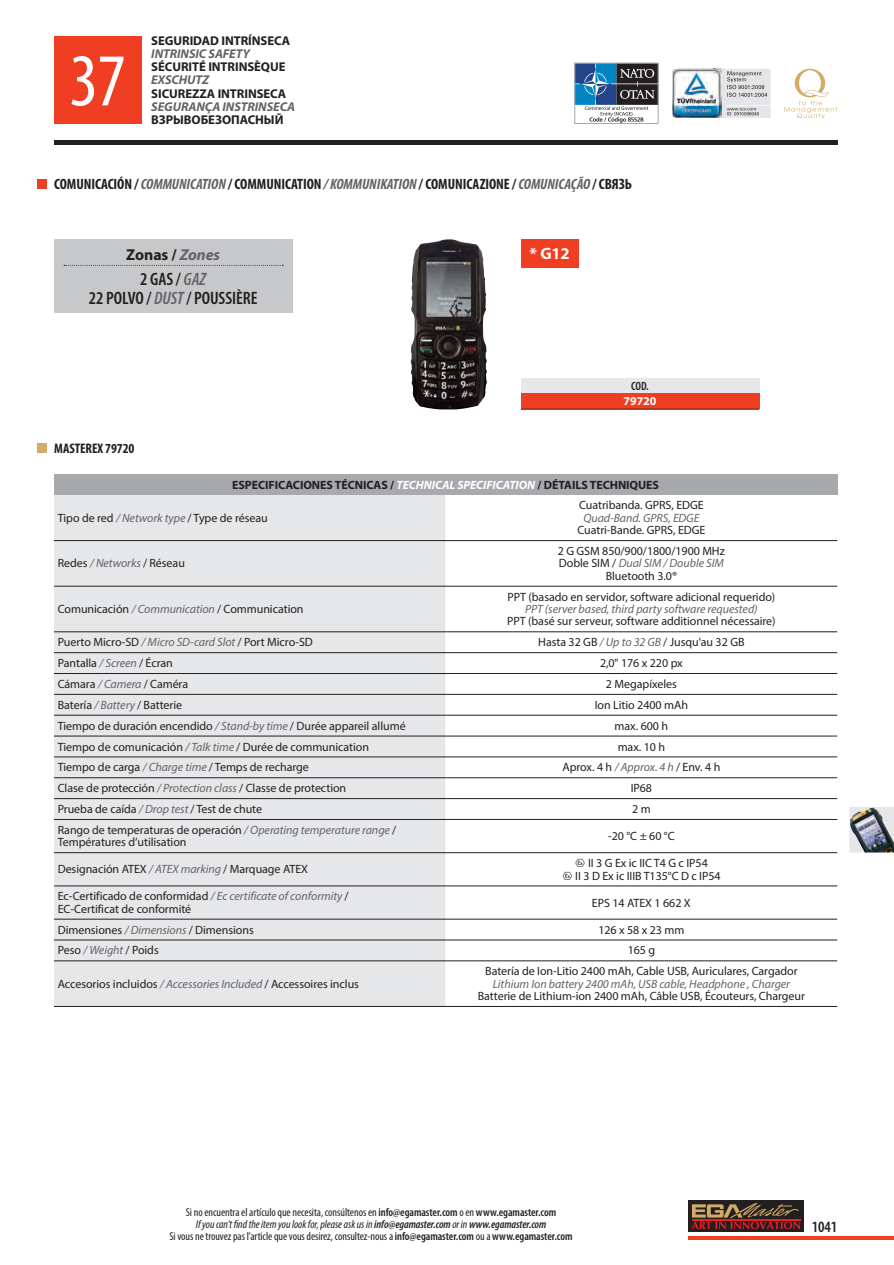
<style>
.page{position:relative;width:894px;height:1265px;background:#fff}
.page>*{position:absolute;margin:0;border:0;box-sizing:border-box;transform-origin:0 0}
.t1{font:condensed 75px "Myriad Pro";color:#fff}
.t2{font:600 condensed 18px/18.5px "Myriad Pro";letter-spacing:-.005em;color:#231f20;text-align:center}
.t3{font:700 16.5px "Myriad Pro";color:#fff}
.t4{font:700 15.75px "Myriad Pro";letter-spacing:-.005em;color:#231f20}
.t5{font:600 condensed 15.75px "Myriad Pro";color:#231f20}
.t6{font:700 condensed 15px "Myriad Pro";letter-spacing:-.005em;color:#231f20}
.t7{font:700 condensed 13.8px "Myriad Pro";letter-spacing:-.005em;color:#231f20}
.t8{font:700 12.75px "Myriad Pro";letter-spacing:-.005em;color:#231f20}
.t9{font:italic 700 12.75px "Myriad Pro";letter-spacing:-.005em;color:#636366}
.t10{font:12px/12.3px "Myriad Pro";letter-spacing:-.005em;color:#231f20;text-align:center}
.t11{font:italic 12px "Myriad Pro";letter-spacing:-.005em;color:#636366}
.t12{font:700 12px "Myriad Pro";letter-spacing:-.005em;color:#231f20}
.t13{font:700 12px "Myriad Pro";letter-spacing:-.005em;color:#fff}
.t14{font:600 condensed 12px "Myriad Pro";color:#231f20}
.t15{font:condensed 11.55px/11.9px "Myriad Pro";letter-spacing:-.005em;color:#231f20;text-align:center}
.s1{font-style:italic;color:#636366}
.s2{font-style:italic;color:#fff}
.s3{font-family:"Egamaster Iconografia"}
.s4{font-weight:600}
.s5{font-style:italic}
.s6{font-weight:600;font-style:italic}
</style>
<div class="page">
<svg style="left:720px;top:69px;width:50px;height:49px;background:#cfd0d2"></svg>
<img style="left:672px;top:69px;width:41px;height:49px">
<img style="left:713px;top:69px;width:7px;height:49px">
<svg style="left:784px;top:69px;width:52px;height:50px"></svg>
<svg style="left:576px;top:65px;width:80px;height:57px"></svg>
<div style="left:574px;top:63px;width:84px;height:61px;border:1px solid #a8a9ad"></div>
<div style="left:54px;top:36px;width:87px;height:88px;background:#ef3e22"></div>
<div style="left:54px;top:474px;width:782px;height:21px;background:#a8a9ad"></div>
<div style="left:54px;top:495px;width:391px;height:511px;background:#e6e7e9"></div>
<svg style="left:445px;top:541px;width:391px;height:465px"></svg>
<hr style="left:54px;top:540px;width:782px;height:1px;background:#231f20">
<hr style="left:54px;top:586px;width:782px;height:1px;background:#231f20">
<hr style="left:54px;top:631px;width:782px;height:1px;background:#231f20">
<hr style="left:54px;top:652px;width:782px;height:1px;background:#231f20">
<hr style="left:54px;top:673px;width:782px;height:1px;background:#231f20">
<hr style="left:54px;top:694px;width:782px;height:1px;background:#231f20">
<hr style="left:54px;top:715px;width:782px;height:1px;background:#231f20">
<hr style="left:54px;top:736px;width:782px;height:1px;background:#231f20">
<hr style="left:54px;top:756px;width:782px;height:1px;background:#231f20">
<hr style="left:54px;top:777px;width:782px;height:1px;background:#231f20">
<hr style="left:54px;top:798px;width:782px;height:1px;background:#231f20">
<hr style="left:54px;top:819px;width:782px;height:1px;background:#231f20">
<hr style="left:54px;top:852px;width:782px;height:1px;background:#231f20">
<hr style="left:54px;top:885px;width:782px;height:1px;background:#231f20">
<hr style="left:54px;top:919px;width:782px;height:1px;background:#231f20">
<hr style="left:54px;top:939px;width:782px;height:1px;background:#231f20">
<hr style="left:54px;top:960px;width:782px;height:1px;background:#231f20">
<hr style="left:54px;top:1006px;width:782px;height:1px;background:#231f20">
<div style="left:520px;top:378px;width:238px;height:16px;background:#e6e7e9"></div>
<div style="left:520px;top:394px;width:238px;height:15px;background:#ef3e22"></div>
<hr style="left:520px;top:409px;width:238px;height:1px;background:#231f20">
<img style="left:410px;top:239px;width:76px;height:170px">
<div style="left:520px;top:239px;width:58px;height:28px;background:#ef3e22"></div>
<div style="left:37px;top:443px;width:10px;height:10px;background:#d2ab66"></div>
<div style="left:54px;top:239px;width:238px;height:74px;background:#c7c8ca"></div>
<svg style="left:64px;top:265px;width:219px;height:1px"></svg>
<div style="left:37px;top:179px;width:9px;height:9px;background:#ef3e22"></div>
<hr style="left:54px;top:141px;width:782px;height:4px;background:#231f20">
<hr style="left:687px;top:1236px;width:206px;height:4px;background:#ef3e22">
<div style="left:687px;top:1200px;width:115px;height:32px;background:#231f20"></div>
<hr style="left:691px;top:1219px;width:109px;height:1px;background:#ee1d23">
<svg style="left:691px;top:1202px;width:108px;height:27px"></svg>
<img style="left:849px;top:807px;width:44px;height:46px">
<h1 class="t1" style="left:69px;top:54px;width:58px">37</h1>
<p class="t8" style="left:151px;top:36px;width:140px">SEGURIDAD INTRÍNSECA</p>
<p class="t9" style="left:151px;top:49px;width:100px">INTRINSIC SAFETY</p>
<p class="t8" style="left:151px;top:62px;width:136px">SÉCURITÉ INTRINSÈQUE</p>
<p class="t9" style="left:151px;top:75px;width:59px">EXSCHUTZ</p>
<p class="t8" style="left:151px;top:88px;width:136px">SICUREZZA INTRINSECA</p>
<p class="t9" style="left:151px;top:101px;width:145px">SEGURANÇA INSTRINSECA</p>
<p class="t8" style="left:151px;top:115px;width:134px">ВЗРЫВОБЕЗОПАСНЫЙ</p>
<p class="t6" style="left:54px;top:179px;width:579px">COMUNICACIÓN / <span class="s1">COMMUNICATION</span> / COMMUNICATION <span class="s1">/ KOMMUNIKATION</span> / COMUNICAZIONE / <span class="s1">COMUNICAÇÃO</span> / СВЯЗЬ</p>
<h3 class="t4" style="left:126px;top:248px;width:95px">Zonas / <span class="s1">Zones</span></h3>
<h2 class="t2" style="left:89px;top:272px;width:170px">2 GAS / <span class="s1">GAZ<br></span>22 POLVO / <span class="s1">DUST</span> / POUSSIÈRE</h2>
<p class="t7" style="left:54px;top:443px;width:82px">MASTEREX 79720</p>
<h3 class="t3" style="left:529px;top:247px;width:42px">* G12</h3>
<p class="t14" style="left:631px;top:382px;width:19px">COD.</p>
<p class="t13" style="left:623px;top:397px;width:35px">79720</p>
<p class="t12" style="left:232px;top:480px;width:428px">ESPECIFICACIONES TÉCNICAS / <span class="s2">TECHNICAL SPECIFICATION</span> / DÉTAILS TECHNIQUES</p>
<p class="t10" style="left:58px;top:512px;width:211px">Tipo de red <span class="s1">/ Network type</span> / Type de réseau</p>
<p class="t10" style="left:578px;top:500px;width:126px">Cuatribanda. GPRS, EDGE</p>
<p class="t11" style="left:583px;top:513px;width:117px">Quad-Band. GPRS, EDGE</p>
<p class="t10" style="left:577px;top:525px;width:129px">Cuatri-Bande. GPRS, EDGE</p>
<p class="t10" style="left:58px;top:558px;width:129px">Redes <span class="s1">/ Networks</span> / Réseau</p>
<p class="t10" style="left:58px;top:604px;width:247px">Comunicación <span class="s1">/ Communication</span> / Communication</p>
<p class="t10" style="left:557px;top:546px;width:168px">2 G GSM 850/900/1800/1900 MHz<br>Doble SIM / <span class="s1">Dual SIM / Double SIM<br></span>Bluetooth 3.0®</p>
<p class="t10" style="left:507px;top:591px;width:269px">PPT (basado en servidor, software adicional requerido)</p>
<p class="t11" style="left:525px;top:604px;width:234px">PPT (server based, third party software requested)</p>
<p class="t10" style="left:507px;top:616px;width:270px">PPT (basé sur serveur, software additionnel nécessaire)</p>
<p class="t10" style="left:58px;top:637px;width:256px">Puerto Micro-SD <span class="s1">/ Micro SD-card Slot</span> / Port Micro-SD</p>
<p class="t10" style="left:538px;top:637px;width:208px">Hasta 32 GB <span class="s1">/ Up to 32 GB</span> / Jusqu'au 32 GB</p>
<p class="t10" style="left:58px;top:658px;width:117px">Pantalla <span class="s1">/ Screen</span> / Écran</p>
<p class="t10" style="left:599px;top:658px;width:84px">2,0" 176 x 220 px</p>
<p class="t10" style="left:58px;top:679px;width:132px">Cámara <span class="s1">/ Camera</span> / Caméra</p>
<p class="t10" style="left:605px;top:679px;width:72px">2 Megapíxeles</p>
<p class="t10" style="left:58px;top:699px;width:126px">Batería <span class="s1">/ Battery</span> / Batterie</p>
<p class="t10" style="left:594px;top:699px;width:95px">Ion Litio 2400 mAh</p>
<p class="t10" style="left:58px;top:720px;width:349px">Tiempo de duración encendido <span class="s1">/ Stand-by time</span> / Durée appareil allumé</p>
<p class="t10" style="left:614px;top:720px;width:55px">max. 600 h</p>
<p class="t10" style="left:58px;top:741px;width:313px">Tiempo de comunicación <span class="s1">/ Talk time</span> / Durée de communication</p>
<p class="t10" style="left:617px;top:741px;width:49px">max. 10 h</p>
<p class="t10" style="left:58px;top:762px;width:252px">Tiempo de carga <span class="s1">/ Charge time</span> / Temps de recharge</p>
<p class="t10" style="left:562px;top:762px;width:159px">Aprox. 4 h <span class="s1">/ Approx. 4 h</span> / Env. 4 h</p>
<p class="t10" style="left:58px;top:783px;width:290px">Clase de protección <span class="s1">/ Protection class</span> / Classe de protection</p>
<p class="t10" style="left:630px;top:783px;width:23px">IP68</p>
<p class="t10" style="left:58px;top:804px;width:206px">Prueba de caída <span class="s1">/ Drop test</span> / Test de chute</p>
<p class="t10" style="left:631px;top:804px;width:20px">2 m</p>
<p class="t10" style="left:58px;top:824px;width:340px;text-align:left">Rango de temperaturas de operación <span class="s1">/ Operating temperature range</span> /<br>Températures d’utilisation</p>
<p class="t10" style="left:608px;top:831px;width:68px">-20 °C ± 60 °C</p>
<p class="t10" style="left:58px;top:864px;width:252px">Designación ATEX <span class="s1">/ ATEX marking</span> / Marquage ATEX</p>
<p class="t10" style="left:562px;top:858px;width:160px"><span class="s3">Β</span> II 3 G Ex ic IIC T4 G c IP54<br><span class="s3">Β</span> II 3 D Ex ic IIIB T135°C D c IP54</p>
<p class="t10" style="left:58px;top:891px;width:292px;text-align:left">Ec-Certificado de conformidad <span class="s1">/ Ec certificate of conformity</span> /<br>EC-Certificat de conformité</p>
<p class="t10" style="left:591px;top:897px;width:100px">EPS 14 ATEX 1 662 X</p>
<p class="t10" style="left:58px;top:924px;width:197px">Dimensiones <span class="s1">/ Dimensions</span> / Dimensions</p>
<p class="t10" style="left:598px;top:924px;width:88px">126 x 58 x 23 mm</p>
<p class="t10" style="left:58px;top:945px;width:102px">Peso <span class="s1">/ Weight</span> / Poids</p>
<p class="t10" style="left:627px;top:945px;width:29px">165 g</p>
<p class="t10" style="left:58px;top:978px;width:302px">Accesorios incluidos <span class="s1">/ Accessories Included</span> / Accessoires inclus</p>
<p class="t10" style="left:485px;top:966px;width:314px">Batería de Ion-Litio 2400 mAh, Cable USB, Auriculares, Cargador</p>
<p class="t11" style="left:492px;top:979px;width:299px">Lithium Ion battery 2400 mAh, USB cable, Headphone , Charger</p>
<p class="t10" style="left:477px;top:991px;width:328px">Batterie de Lithium-ion 2400 mAh, Câble USB, Écouteurs, Chargeur</p>
<p class="t15" style="left:169px;top:1207px;width:404px">Si no encuentra el artículo que necesita, consúltenos en <span class="s4">info@egamaster.com</span> o en <span class="s4">www.egamaster.com<br></span><span class="s5">If you can’t find the item you look for, please ask us in</span> <span class="s6">info@egamaster.com</span> <span class="s5">or in</span> <span class="s6">www.egamaster.com<br></span>Si vous ne trouvez pas l’article que vous desirez, consultez-nous a <span class="s4">info@egamaster.com</span> ou a <span class="s4">www.egamaster.com</span></p>
<h3 class="t5" style="left:811px;top:1221px;width:27px">1041</h3>
</div>
